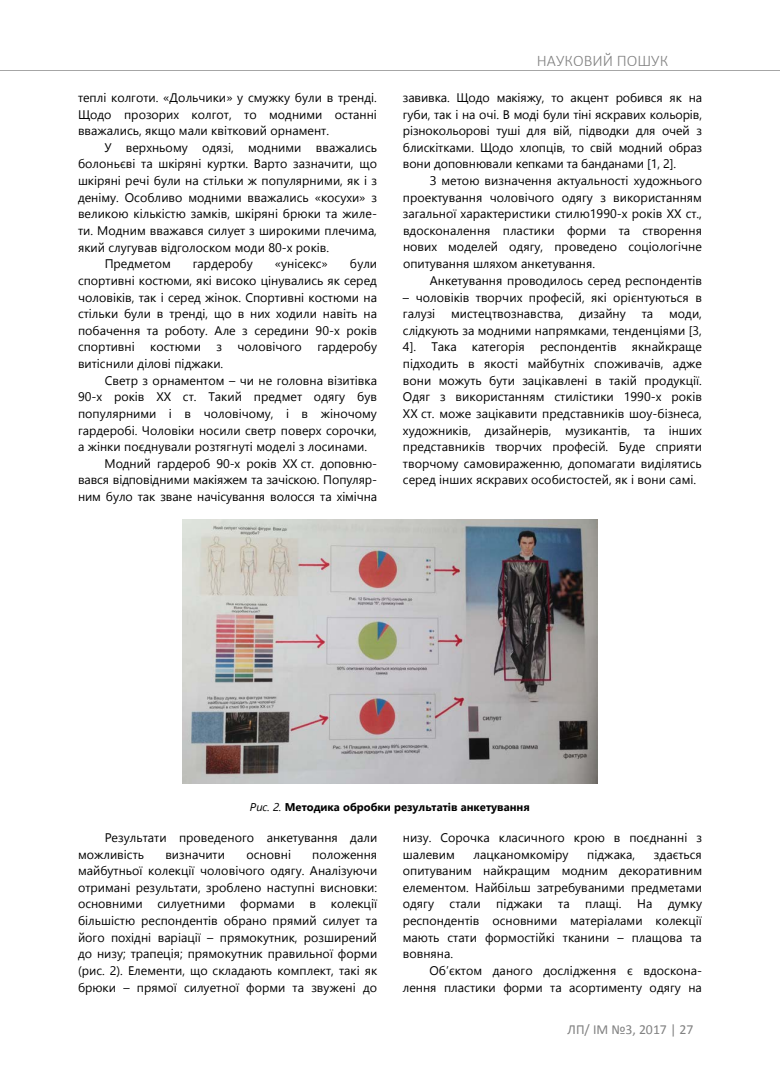
<style>
.page{position:relative;width:780px;height:1088px;background:#fff}
.page>*{position:absolute;margin:0;border:0;box-sizing:border-box;transform-origin:0 0}
.t1{font:300 16.25px "Calibri";color:#818181}
.t2{font:13.75px "Calibri";color:#818181}
.t3{font:12.5px/16.6px "Segoe UI";color:#000;text-align:justify}
.t4{font:700 11.25px "Segoe UI";color:#000}
.s1{font-weight:400;font-style:italic}
</style>
<div class="page">
<hr style="left:0;top:71px;width:780px;height:1px;background:#a6a6a6">
<img style="left:183px;top:519px;width:414px;height:265px">
<p class="t3" style="left:78px;top:89px;width:300px">теплі колготи. «Дольчики» у смужку були в тренді.<br>Щодо прозорих колгот, то модними останні вважались, якщо мали квітковий орнамент.</p>
<p class="t3" style="left:78px;top:139px;width:300px;text-indent:27px">У верхньому одязі, модними вважались болоньєві та шкіряні куртки. Варто зазначити, що шкіряні речі були на стільки ж популярними, як і з деніму. Особливо модними вважались «косухи» з великою кількістю замків, шкіряні брюки та жиле&shy;ти. Модним вважався силует з широкими плечима, який слугував відголоском моди 80-х років.</p>
<p class="t3" style="left:105px;top:255px;width:68px">Предметом</p>
<p class="t3" style="left:193px;top:255px;width:61px">гардеробу</p>
<p class="t3" style="left:275px;top:255px;width:54px">«унісекс»</p>
<p class="t3" style="left:78px;top:255px;width:300px;text-indent:272px">були спортивні костюми, які високо цінувались як серед чоловіків, так і серед жінок. Спортивні костюми на стільки були в тренді, що в них ходили навіть на побачення та роботу. Але з середини 90-х років спортивні костюми з чоловічого гардеробу витіснили ділові піджаки.</p>
<p class="t3" style="left:78px;top:372px;width:300px;text-indent:27px">Светр з орнаментом – чи не головна візитівка 90-х років XX ст. Такий предмет одягу був популярними і в чоловічому, і в жіночому гардеробі. Чоловіки носили светр поверх сорочки, а жінки поєднували розтягнуті моделі з лосинами.</p>
<p class="t3" style="left:78px;top:455px;width:300px;text-indent:27px">Модний гардероб 90-х років XX ст. доповню&shy;вався відповідними макіяжем та зачіскою. Популяр&shy;ним було так зване начісування волосся та хімічна</p>
<h1 class="t1" style="left:537px;top:51px;width:133px">НАУКОВИЙ ПОШУК</h1>
<p class="t3" style="left:403px;top:89px;width:300px">завивка. Щодо макіяжу, то акцент робився як на губи, так і на очі. В моді були тіні яскравих кольорів, різнокольорові туші для вій, підводки для очей з блискітками. Щодо хлопців, то свій модний образ вони доповнювали кепками та банданами [1, 2].</p>
<p class="t3" style="left:403px;top:172px;width:300px;text-indent:27px">З метою визначення актуальності художнього проектування чоловічого одягу з використанням загальної характеристики стилю1990-х років XX ст., вдосконалення пластики форми та створення нових моделей одягу, проведено соціологічне опитування шляхом анкетування.</p>
<p class="t3" style="left:429px;top:272px;width:274px">Анкетування проводилось серед респондентів</p>
<p class="t3" style="left:403px;top:289px;width:300px">– чоловіків творчих професій, які орієнтуються в галузі</p>
<p class="t3" style="left:451px;top:305px;width:114px">мистецтвознавства,</p>
<p class="t3" style="left:579px;top:305px;width:48px">дизайну</p>
<p class="t3" style="left:641px;top:305px;width:13px">та</p>
<p class="t3" style="left:403px;top:305px;width:300px;text-indent:266px">моди, слідкують за модними напрямками, тенденціями [3, 4]. Така категорія респондентів якнайкраще підходить в якості майбутніх споживачів, адже вони можуть бути зацікавлені в такій продукції.<br>Одяг з використанням стилістики 1990-х років XX ст. може зацікавити представників шоу-бізнеса, художників, дизайнерів, музикантів, та інших представників творчих професій. Буде сприяти творчому самовираженню, допомагати виділятись серед інших яскравих особистостей, як і вони самі.</p>
<p class="t4" style="left:250px;top:798px;width:281px"><span class="s1">Рис. 2.</span> Методика обробки результатів анкетування</p>
<p class="t3" style="left:78px;top:829px;width:301px;text-indent:27px">Результати проведеного анкетування дали можливість</p>
<p class="t3" style="left:403px;top:829px;width:301px">низу. Сорочка класичного крою в поєднанні з шалевим</p>
<p class="t3" style="left:473px;top:846px;width:97px">лацканомкоміру</p>
<p class="t3" style="left:587px;top:846px;width:50px">піджака,</p>
<p class="t3" style="left:165px;top:846px;width:61px">визначити</p>
<p class="t3" style="left:246px;top:846px;width:46px">основні</p>
<p class="t3" style="left:403px;top:846px;width:301px;text-indent:251px">здається опитуваним найкращим модним декоративним елементом. Найбільш затребуваними предметами одягу</p>
<p class="t3" style="left:78px;top:846px;width:301px;text-indent:234px">положення майбутньої колекції чоловічого одягу. Аналізуючи отримані результати, зроблено наступні висновки: основними силуетними формами в колекції більшістю респондентів обрано прямий силует та його похідні варіації – прямокутник, розширений до низу; трапеція; прямокутник правильної форми (рис. 2). Елементи, що складають комплект, такі як брюки – прямої силуетної форми та звужені до</p>
<p class="t3" style="left:449px;top:895px;width:33px">стали</p>
<p class="t3" style="left:496px;top:895px;width:48px">піджаки</p>
<p class="t3" style="left:558px;top:895px;width:65px">та плащі.</p>
<p class="t3" style="left:637px;top:895px;width:17px">На</p>
<p class="t3" style="left:403px;top:895px;width:301px;text-indent:265px">думку респондентів основними матеріалами колекції мають стати формостійкі тканини – плащова та вовняна.</p>
<p class="t3" style="left:403px;top:962px;width:301px;text-align:right">Об’єктом даного дослідження є вдоскона&shy;лення пластики форми та асортименту одягу на</p>
<p class="t2" style="left:567px;top:1020px;width:127px">ЛП/ ІМ №3, 2017 | 27</p>
</div>
